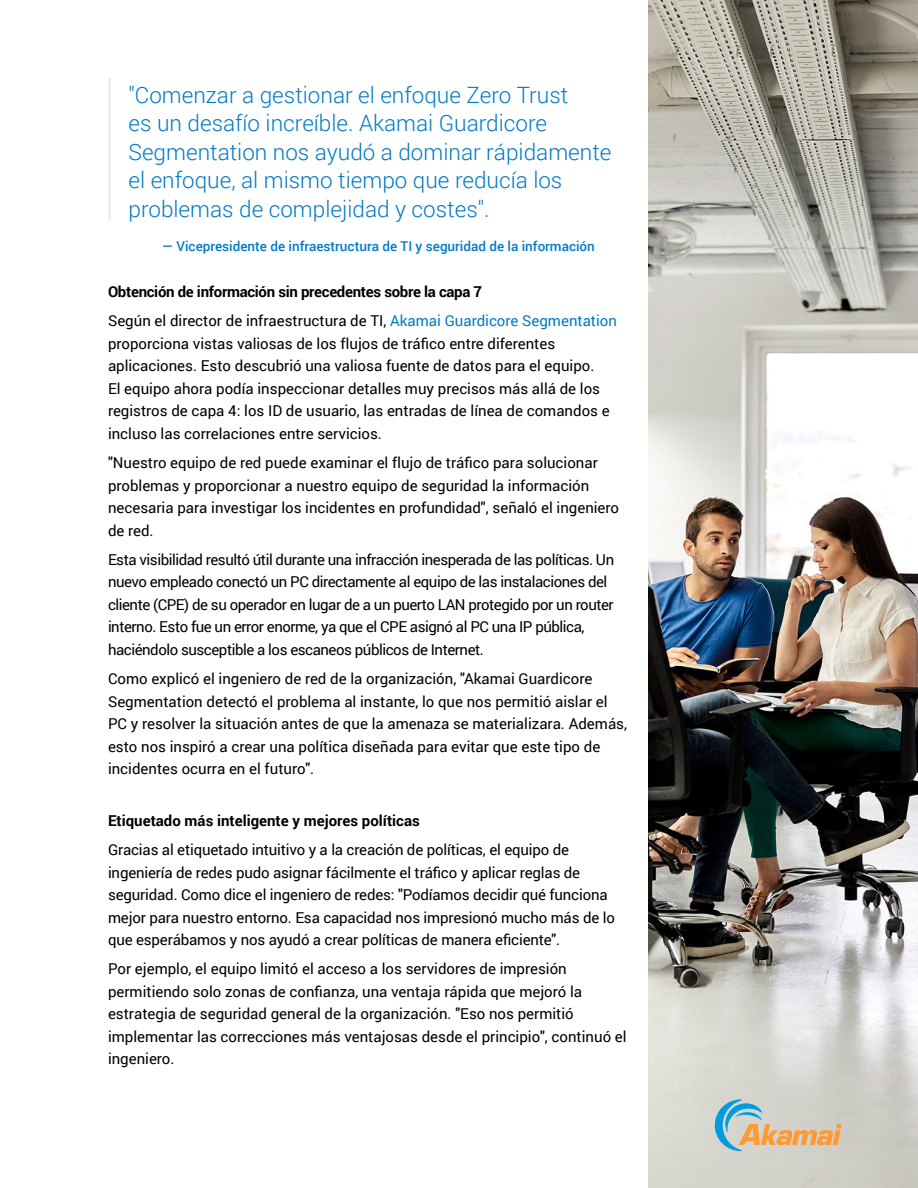
<style>
.page{position:relative;width:918px;height:1188px;background:#fff}
.page>*{position:absolute;margin:0;border:0;box-sizing:border-box;transform-origin:0 0}
.Hyperlinks{font:300 22.5px/28.5px "Roboto";color:#017ac6}
.Body{font:15px/22.5px "Roboto";color:#000}
.Body-2{font:15px/22.5px "Roboto";letter-spacing:-.03em;color:#000}
.Body-3{font:700 15px "Roboto";letter-spacing:-.02em;color:#000}
.Body-4{font:700 15px "Roboto";color:#000}
.Quote_-_Name{font:500 13.5px "Roboto";color:#017ac6}
.s1{color:#017ac6}
</style>
<div class="page">
<img style="left:648px;top:0;width:270px;height:1188px">
<svg style="left:715px;top:1099px;width:127px;height:52px;background:#c3c3b3"></svg>
<hr style="left:108px;top:78px;width:3px;height:143px;background:#eee">
<p class="Hyperlinks" style="left:129px;top:80px;width:484px">"Comenzar a gestionar el enfoque Zero Trust<br>es un desafío increíble. Akamai Guardicore Segmentation nos ayudó a dominar rápidamente el enfoque, al mismo tiempo que reducía los problemas de complejidad y costes".</p>
<p class="Quote_-_Name" style="left:162px;top:236px;width:434px">— Vicepresidente de infraestructura de TI y seguridad de la información</p>
<p class="Body-3" style="left:108px;top:281px;width:376px">Obtención de información sin precedentes sobre la capa 7</p>
<p class="Body" style="left:108px;top:309px;width:510px">Según el director de infraestructura de TI, <span class="s1">Akamai Guardicore Segmentation </span>proporciona vistas valiosas de los flujos de tráfico entre diferentes aplicaciones. Esto descubrió una valiosa fuente de datos para el equipo.<br>El equipo ahora podía inspeccionar detalles muy precisos más allá de los registros de capa 4: los ID de usuario, las entradas de línea de comandos e incluso las correlaciones entre servicios.</p>
<p class="Body" style="left:108px;top:451px;width:513px">"Nuestro equipo de red puede examinar el flujo de tráfico para solucionar problemas y proporcionar a nuestro equipo de seguridad la información necesaria para investigar los incidentes en profundidad", señaló el ingeniero de red.</p>
<p class="Body-2" style="left:108px;top:548px;width:508px">Esta visibilidad resultó útil durante una infracción inesperada de las políticas. Un nuevo empleado conectó un PC directamente al equipo de las instalaciones del cliente (CPE) de su operador en lugar de a un puerto LAN protegido por un router interno. Esto fue un error enorme, ya que el CPE asignó al PC una IP pública, haciéndolo susceptible a los escaneos públicos de Internet.</p>
<p class="Body" style="left:108px;top:667px;width:521px">Como explicó el ingeniero de red de la organización, "Akamai Guardicore Segmentation detectó el problema al instante, lo que nos permitió aislar el PC y resolver la situación antes de que la amenaza se materializara. Además, esto nos inspiró a crear una política diseñada para evitar que este tipo de incidentes ocurra en el futuro".</p>
<p class="Body-4" style="left:108px;top:810px;width:313px">Etiquetado más inteligente y mejores políticas</p>
<p class="Body" style="left:108px;top:838px;width:508px">Gracias al etiquetado intuitivo y a la creación de políticas, el equipo de ingeniería de redes pudo asignar fácilmente el tráfico y aplicar reglas de seguridad. Como dice el ingeniero de redes: "Podíamos decidir qué funciona mejor para nuestro entorno. Esa capacidad nos impresionó mucho más de lo que esperábamos y nos ayudó a crear políticas de manera eficiente".</p>
<p class="Body" style="left:108px;top:957px;width:520px">Por ejemplo, el equipo limitó el acceso a los servidores de impresión permitiendo solo zonas de confianza, una ventaja rápida que mejoró la estrategia de seguridad general de la organización. "Eso nos permitió implementar las correcciones más ventajosas desde el principio", continuó el ingeniero.</p>
</div>
